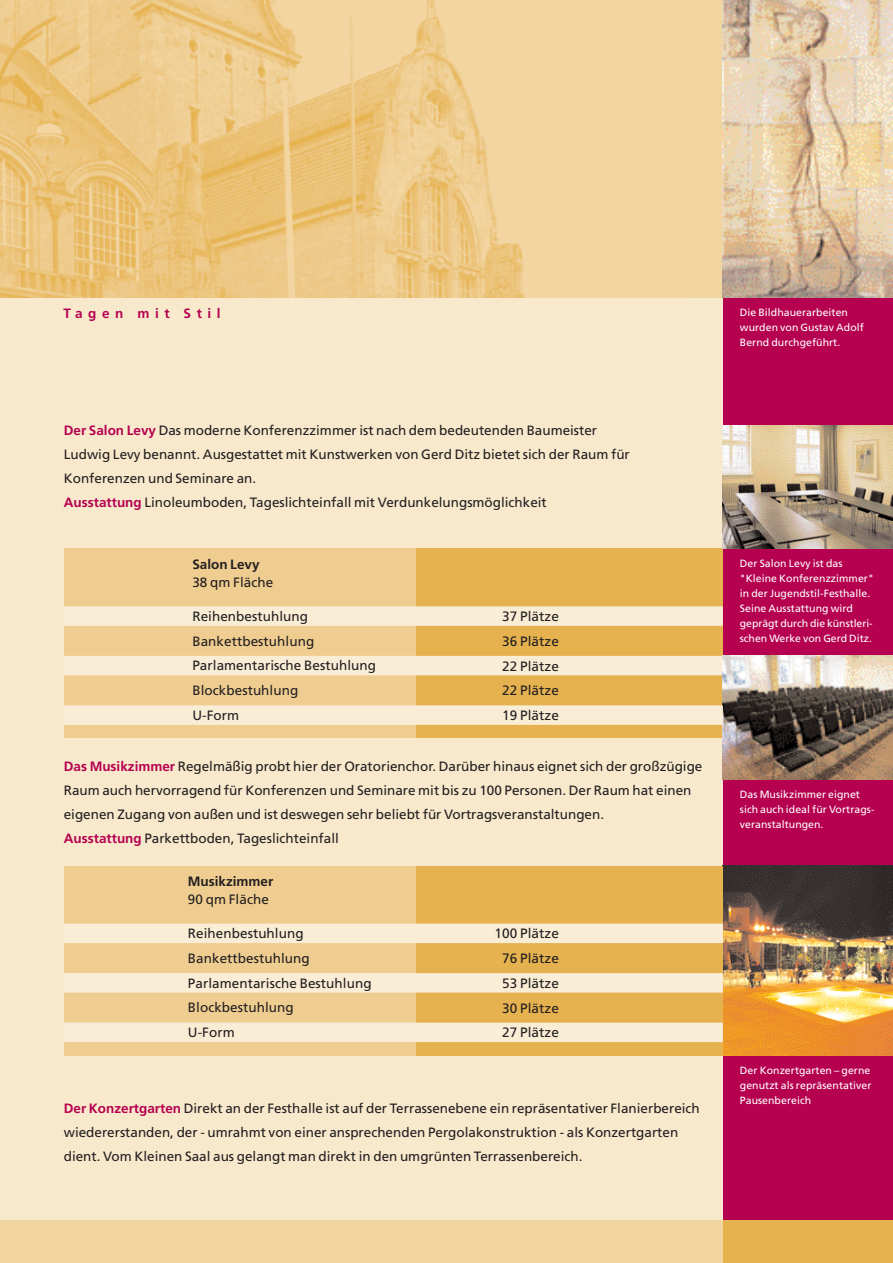
<style>
.page{position:relative;width:893px;height:1263px;background:#fff}
.page>*{position:absolute;margin:0;border:0;box-sizing:border-box;transform-origin:0 0}
.t1{font:13.65px/24.8px "Frutiger";letter-spacing:.005em;color:#231f20;text-align:justify}
.t2{font:13.5px/24px "Frutiger";color:#231f20}
.t3{font:700 13.5px "Frutiger";color:#231f20}
.t4{font:700 13.5px "Frutiger";letter-spacing:.415em;color:#b5014f}
.t5{font:10.5px/15px "Frutiger";letter-spacing:.005em;color:#fff}
.s1{font-weight:700;color:#b5014f}
</style>
<div class="page">
<div style="left:0;top:298px;width:723px;height:965px;background:#f8e9cd"></div>
<div style="left:0;top:0;width:723px;height:298px;background:#f1d5a1"></div>
<img style="left:0;top:0;width:525px;height:298px">
<div style="left:723px;top:0;width:170px;height:1263px;background:#b5014f"></div>
<div style="left:723px;top:1220px;width:170px;height:43px;background:#e5b24f"></div>
<div style="left:64px;top:549px;width:353px;height:189px;background:#efcd91"></div>
<div style="left:417px;top:549px;width:306px;height:189px;background:#e5b24f"></div>
<div style="left:64px;top:606px;width:659px;height:20px;background:#f9edd6"></div>
<div style="left:64px;top:656px;width:659px;height:19px;background:#f9edd6"></div>
<img style="left:723px;top:656px;width:170px;height:123px">
<img style="left:723px;top:425px;width:170px;height:124px">
<img style="left:723px;top:0;width:170px;height:298px">
<div style="left:0;top:1220px;width:723px;height:43px;background:#f1d5a1"></div>
<img style="left:723px;top:866px;width:170px;height:189px">
<div style="left:64px;top:705px;width:659px;height:20px;background:#f9edd6"></div>
<div style="left:64px;top:866px;width:353px;height:189px;background:#efcd91"></div>
<div style="left:417px;top:866px;width:306px;height:189px;background:#e5b24f"></div>
<div style="left:64px;top:923px;width:659px;height:20px;background:#f9edd6"></div>
<div style="left:64px;top:973px;width:659px;height:19px;background:#f9edd6"></div>
<div style="left:64px;top:1022px;width:659px;height:20px;background:#f9edd6"></div>
<p class="t4" style="left:63px;top:307px;width:159px">Tagen mit Stil</p>
<p class="t2" style="left:64px;top:420px;width:568px"><span class="s1">Der Salon Levy</span> Das moderne Konferenzzimmer ist nach dem bedeutenden Baumeister Ludwig Levy benannt. Ausgestattet mit Kunstwerken von Gerd Ditz bietet sich der Raum für Konferenzen und Seminare an.<br><span class="s1">Ausstattung</span> Linoleumboden, Tageslichteinfall mit Verdunkelungsmöglichkeit</p>
<p class="t3" style="left:192px;top:559px;width:69px">Salon Levy</p>
<p class="t2" style="left:192px;top:571px;width:83px">38 qm Fläche</p>
<p class="t2" style="left:192px;top:605px;width:185px;line-height:24.8px">Reihenbestuhlung<br>Bankettbestuhlung<br>Parlamentarische Bestuhlung<br>Blockbestuhlung<br>U-Form</p>
<p class="t1" style="left:502px;top:605px;width:58px">37 Plätze 36 Plätze 22 Plätze 22 Plätze 19 Plätze</p>
<p class="t2" style="left:64px;top:756px;width:640px"><span class="s1">Das Musikzimmer</span> Regelmäßig probt hier der Oratorienchor. Darüber hinaus eignet sich der großzügige Raum auch hervorragend für Konferenzen und Seminare mit bis zu 100 Personen. Der Raum hat einen eigenen Zugang von außen und ist deswegen sehr beliebt für Vortragsveranstaltungen.<br><span class="s1">Ausstattung</span> Parkettboden, Tageslichteinfall</p>
<p class="t3" style="left:188px;top:876px;width:87px">Musikzimmer</p>
<p class="t2" style="left:188px;top:888px;width:83px">90 qm Fläche</p>
<p class="t2" style="left:188px;top:922px;width:185px;line-height:24.8px">Reihenbestuhlung<br>Bankettbestuhlung<br>Parlamentarische Bestuhlung<br>Blockbestuhlung<br>U-Form</p>
<p class="t1" style="left:495px;top:922px;width:66px;text-align:center">100 Plätze<br>76 Plätze<br>53 Plätze<br>30 Plätze<br>27 Plätze</p>
<p class="t2" style="left:64px;top:1098px;width:638px"><span class="s1">Der Konzertgarten</span> Direkt an der Festhalle ist auf der Terrassenebene ein repräsentativer Flanierbereich wiedererstanden, der - umrahmt von einer ansprechenden Pergolakonstruktion - als Konzertgarten dient. Vom Kleinen Saal aus gelangt man direkt in den umgrünten Terrassenbereich.</p>
<p class="t5" style="left:740px;top:306px;width:125px">Die Bildhauerarbeiten wurden von Gustav Adolf<br>Bernd durchgeführt.</p>
<p class="t5" style="left:740px;top:557px;width:135px">Der Salon Levy ist das "Kleine Konferenzzimmer" in der Jugendstil-Festhalle.<br>Seine Ausstattung wird geprägt durch die künstleri&shy;schen Werke von Gerd Ditz.</p>
<p class="t5" style="left:740px;top:787px;width:136px">Das Musikzimmer eignet sich auch ideal für Vortrags&shy;veranstaltungen.</p>
<p class="t5" style="left:740px;top:1063px;width:133px;text-align:justify">Der Konzertgarten – gerne genutzt als repräsentativer Pausenbereich</p>
</div>
